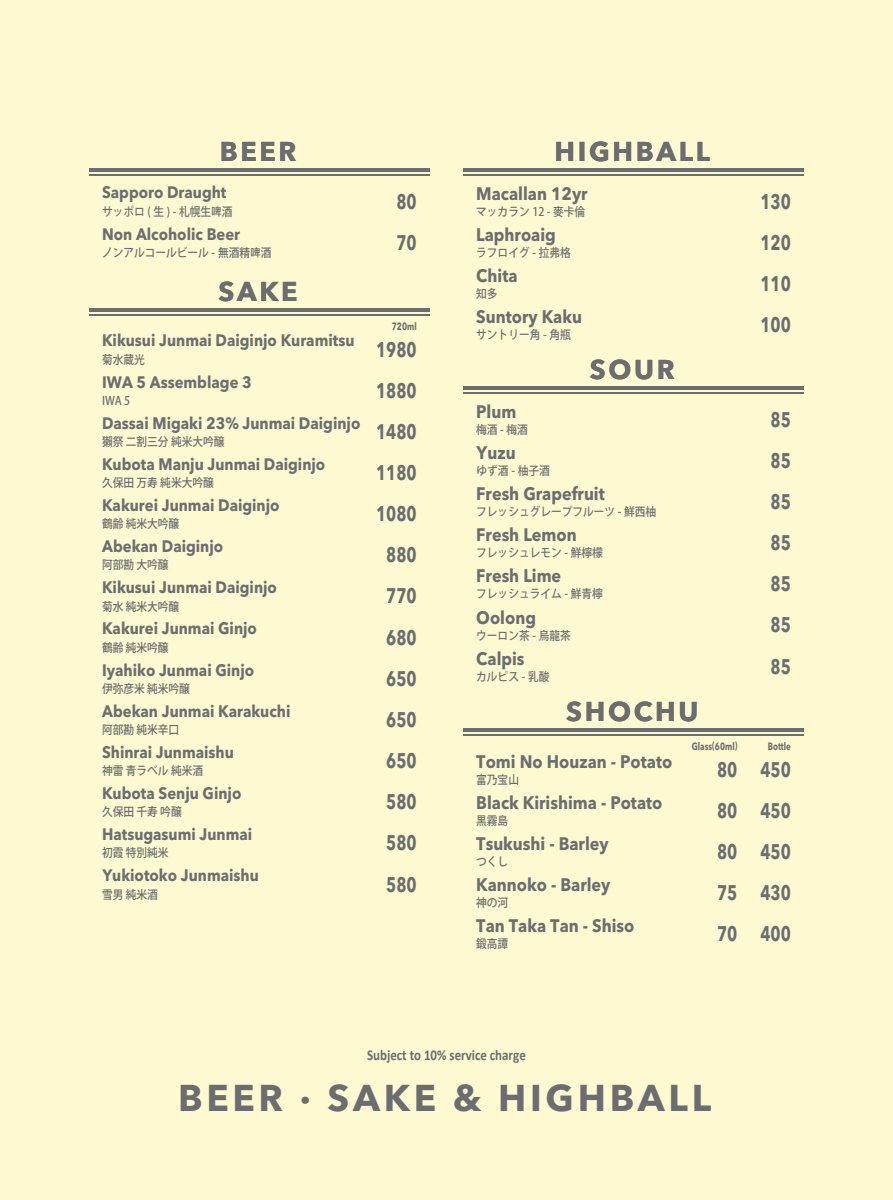
<style>
.page{position:relative;width:893px;height:1200px;background:#fff}
.page>*{position:absolute;margin:0;border:0;box-sizing:border-box;transform-origin:0 0}
.t1{font:700 36.9px "Avenir Next LT Pro";letter-spacing:.1em;color:#6c6d70}
.t2{font:700 27px "Avenir Next LT Pro";letter-spacing:.1em;color:#6c6d70}
.t3{font:700 21px/41.1px "Avenir Next LT Pro";color:#6c6d70;scale:.75 1}
.t4{font:700 18px "Avenir Next LT Pro";color:#6c6d70;scale:.9 1}
.t5{font:700 16.5px "Avenir Next LT Pro";color:#6c6d70;scale:.9 1}
.t6{font:700 15px "Calibri";color:#6c6d70;scale:.86 1}
.t7{font:500 11.85px "Koz Go Pro";color:#6c6d70;scale:.9 1}
.t8{font:700 10.5px "Avenir Next LT Pro";color:#6c6d70;scale:.75 1}
.s1{font-family:"Microsoft Jheng Hei";font-weight:700}
</style>
<div class="page">
<div style="left:0;top:0;width:893px;height:1199px;background:#fdfad2"></div>
<hr style="left:89px;top:168px;width:340px;height:4px;background:#6c6d70">
<hr style="left:89px;top:174px;width:340px;height:2px;background:#6c6d70">
<svg style="left:463px;top:728px;width:341px;height:3px"></svg>
<hr style="left:463px;top:734px;width:341px;height:1px;background:#6c6d70">
<hr style="left:89px;top:308px;width:340px;height:4px;background:#6c6d70">
<hr style="left:89px;top:314px;width:340px;height:2px;background:#6c6d70">
<hr style="left:463px;top:386px;width:341px;height:4px;background:#6c6d70">
<hr style="left:463px;top:392px;width:341px;height:2px;background:#6c6d70">
<hr style="left:463px;top:168px;width:341px;height:4px;background:#6c6d70">
<hr style="left:463px;top:174px;width:341px;height:2px;background:#6c6d70">
<h2 class="t2" style="left:220px;top:135px;width:78px">BEER</h2>
<p class="t5" style="left:102px;top:182px;width:140px">Sapporo Draught</p>
<p class="t7" style="left:102px;top:204px;width:147px">サッポロ ( 生 ) - 札幌生<span class="s1">啤</span>酒</p>
<p class="t5" style="left:102px;top:223px;width:155px">Non Alcoholic Beer</p>
<p class="t7" style="left:102px;top:245px;width:190px">ノンアルコールビール - 無酒精<span class="s1">啤</span>酒</p>
<h2 class="t2" style="left:218px;top:275px;width:81px">SAKE</h2>
<p class="t5" style="left:102px;top:330px;width:282px">Kikusui Junmai Daiginjo Kuramitsu</p>
<p class="t7" style="left:102px;top:351px;width:49px">菊水蔵光</p>
<p class="t5" style="left:102px;top:371px;width:168px">IWA 5 Assemblage 3</p>
<p class="t7" style="left:102px;top:393px;width:33px">IWA 5</p>
<p class="t5" style="left:102px;top:412px;width:289px">Dassai Migaki 23% Junmai Daiginjo</p>
<p class="t7" style="left:102px;top:434px;width:138px">獺祭 二割三分 純米大吟醸</p>
<p class="t5" style="left:102px;top:454px;width:250px">Kubota Manju Junmai Daiginjo</p>
<p class="t7" style="left:102px;top:475px;width:126px">久保田 万寿 純米大吟醸</p>
<p class="t5" style="left:102px;top:495px;width:199px">Kakurei Junmai Daiginjo</p>
<p class="t7" style="left:102px;top:516px;width:87px">鶴齢 純米大吟醸</p>
<p class="t5" style="left:102px;top:536px;width:136px">Abekan Daiginjo</p>
<p class="t7" style="left:102px;top:557px;width:75px">阿部勘 大吟醸</p>
<p class="t5" style="left:102px;top:577px;width:196px">Kikusui Junmai Daiginjo</p>
<p class="t7" style="left:102px;top:598px;width:87px">菊水 純米大吟醸</p>
<p class="t5" style="left:102px;top:618px;width:174px">Kakurei Junmai Ginjo</p>
<p class="t7" style="left:102px;top:639px;width:75px">鶴齢 純米吟醸</p>
<p class="t5" style="left:102px;top:659px;width:171px">Iyahiko Junmai Ginjo</p>
<p class="t7" style="left:102px;top:680px;width:99px">伊弥彦米 純米吟醸</p>
<p class="t5" style="left:102px;top:700px;width:211px">Abekan Junmai Karakuchi</p>
<p class="t7" style="left:102px;top:721px;width:87px">阿部勘 純米辛口</p>
<p class="t5" style="left:102px;top:741px;width:148px">Shinrai Junmaishu</p>
<p class="t7" style="left:102px;top:763px;width:114px">神雷 青ラベル 純米酒</p>
<p class="t5" style="left:102px;top:782px;width:156px">Kubota Senju Ginjo</p>
<p class="t7" style="left:102px;top:804px;width:90px">久保田 千寿 吟醸</p>
<p class="t5" style="left:102px;top:824px;width:168px">Hatsugasumi Junmai</p>
<p class="t7" style="left:102px;top:845px;width:75px">初霞 特別純米</p>
<p class="t5" style="left:102px;top:865px;width:175px">Yukiotoko Junmaishu</p>
<p class="t7" style="left:102px;top:886px;width:64px">雪男 純米酒</p>
<p class="t3" style="left:396px;top:180px;width:29px">80</p>
<p class="t3" style="left:396px;top:222px;width:29px">70</p>
<p class="t8" style="left:392px;top:319px;width:35px">720ml</p>
<p class="t3" style="left:376px;top:328px;width:56px">1980<br>1880</p>
<p class="t3" style="left:376px;top:410px;width:56px">1480<br>1180</p>
<p class="t3" style="left:376px;top:493px;width:56px;text-align:center">1080<br>880<br>770</p>
<p class="t3" style="left:386px;top:616px;width:42px">680<br>650</p>
<p class="t3" style="left:386px;top:698px;width:42px;text-align:justify">650<br>650<br>580<br>580<br>580</p>
<h2 class="t2" style="left:554px;top:135px;width:157px">HIGHBALL</h2>
<p class="t4" style="left:476px;top:182px;width:125px">Macallan 12yr</p>
<p class="t7" style="left:476px;top:204px;width:123px">マッカラン 12 - 麥卡倫</p>
<p class="t4" style="left:476px;top:223px;width:90px">Laphroaig</p>
<p class="t7" style="left:476px;top:245px;width:107px">ラフロイグ - 拉弗格</p>
<p class="t4" style="left:476px;top:264px;width:47px">Chita</p>
<p class="t7" style="left:476px;top:286px;width:25px">知多</p>
<p class="t4" style="left:476px;top:306px;width:119px">Suntory Kaku</p>
<p class="t7" style="left:476px;top:327px;width:107px">サントリー角 - 角瓶</p>
<h2 class="t2" style="left:590px;top:353px;width:86px">SOUR</h2>
<p class="t4" style="left:476px;top:400px;width:46px">Plum</p>
<p class="t7" style="left:476px;top:422px;width:59px">梅酒 - 梅酒</p>
<p class="t4" style="left:477px;top:441px;width:45px">Yuzu</p>
<p class="t7" style="left:477px;top:463px;width:83px">ゆず酒 - 柚子酒</p>
<p class="t4" style="left:476px;top:482px;width:144px">Fresh Grapefruit</p>
<p class="t7" style="left:476px;top:504px;width:201px">フレッシュグレープフルーツ - 鮮西柚</p>
<p class="t4" style="left:476px;top:523px;width:113px">Fresh Lemon</p>
<p class="t7" style="left:476px;top:545px;width:142px">フレッシュレモン - 鮮檸檬</p>
<p class="t4" style="left:476px;top:565px;width:96px">Fresh Lime</p>
<p class="t7" style="left:476px;top:586px;width:142px">フレッシュライム - 鮮青檸</p>
<p class="t4" style="left:476px;top:606px;width:68px">Oolong</p>
<p class="t7" style="left:476px;top:627px;width:107px">ウーロン茶 - 烏龍茶</p>
<p class="t4" style="left:476px;top:647px;width:55px">Calpis</p>
<p class="t7" style="left:476px;top:668px;width:83px">カルピス - 乳酸</p>
<h2 class="t2" style="left:566px;top:694px;width:134px">SHOCHU</h2>
<p class="t3" style="left:760px;top:180px;width:42px">130</p>
<p class="t3" style="left:760px;top:222px;width:42px">120</p>
<p class="t3" style="left:760px;top:263px;width:42px">110</p>
<p class="t3" style="left:760px;top:304px;width:42px">100</p>
<p class="t3" style="left:771px;top:398px;width:29px">85</p>
<p class="t3" style="left:771px;top:439px;width:29px">85</p>
<p class="t3" style="left:771px;top:481px;width:29px">85</p>
<p class="t3" style="left:771px;top:522px;width:29px">85</p>
<p class="t3" style="left:771px;top:563px;width:29px">85</p>
<p class="t3" style="left:771px;top:604px;width:29px">85</p>
<p class="t3" style="left:771px;top:645px;width:29px">85</p>
<p class="t4" style="left:476px;top:750px;width:219px">Tomi No Houzan - Potato</p>
<p class="t7" style="left:476px;top:771px;width:49px">富乃宝山</p>
<p class="t4" style="left:476px;top:791px;width:208px">Black Kirishima - Potato</p>
<p class="t7" style="left:476px;top:812px;width:37px">黒霧島</p>
<p class="t4" style="left:476px;top:832px;width:149px">Tsukushi - Barley</p>
<p class="t7" style="left:476px;top:854px;width:37px">つくし</p>
<p class="t4" style="left:476px;top:873px;width:151px">Kannoko - Barley</p>
<p class="t7" style="left:476px;top:895px;width:37px">神の河</p>
<p class="t4" style="left:476px;top:914px;width:177px">Tan Taka Tan - Shiso</p>
<p class="t7" style="left:476px;top:936px;width:37px">鍛高譚</p>
<p class="t8" style="left:692px;top:739px;width:62px">Glass(60ml)</p>
<p class="t8" style="left:768px;top:739px;width:32px">Bottle</p>
<p class="t3" style="left:717px;top:748px;width:100px">80 450</p>
<p class="t3" style="left:717px;top:789px;width:100px">80 450</p>
<p class="t3" style="left:717px;top:830px;width:100px">80 450</p>
<p class="t3" style="left:717px;top:871px;width:100px">75 430</p>
<p class="t3" style="left:717px;top:913px;width:100px">70 400</p>
<p class="t6" style="left:367px;top:1044px;width:186px">Subject to 10% service charge</p>
<h1 class="t1" style="left:178px;top:1075px;width:535px">BEER · SAKE &amp; HIGHBALL</h1>
</div>
